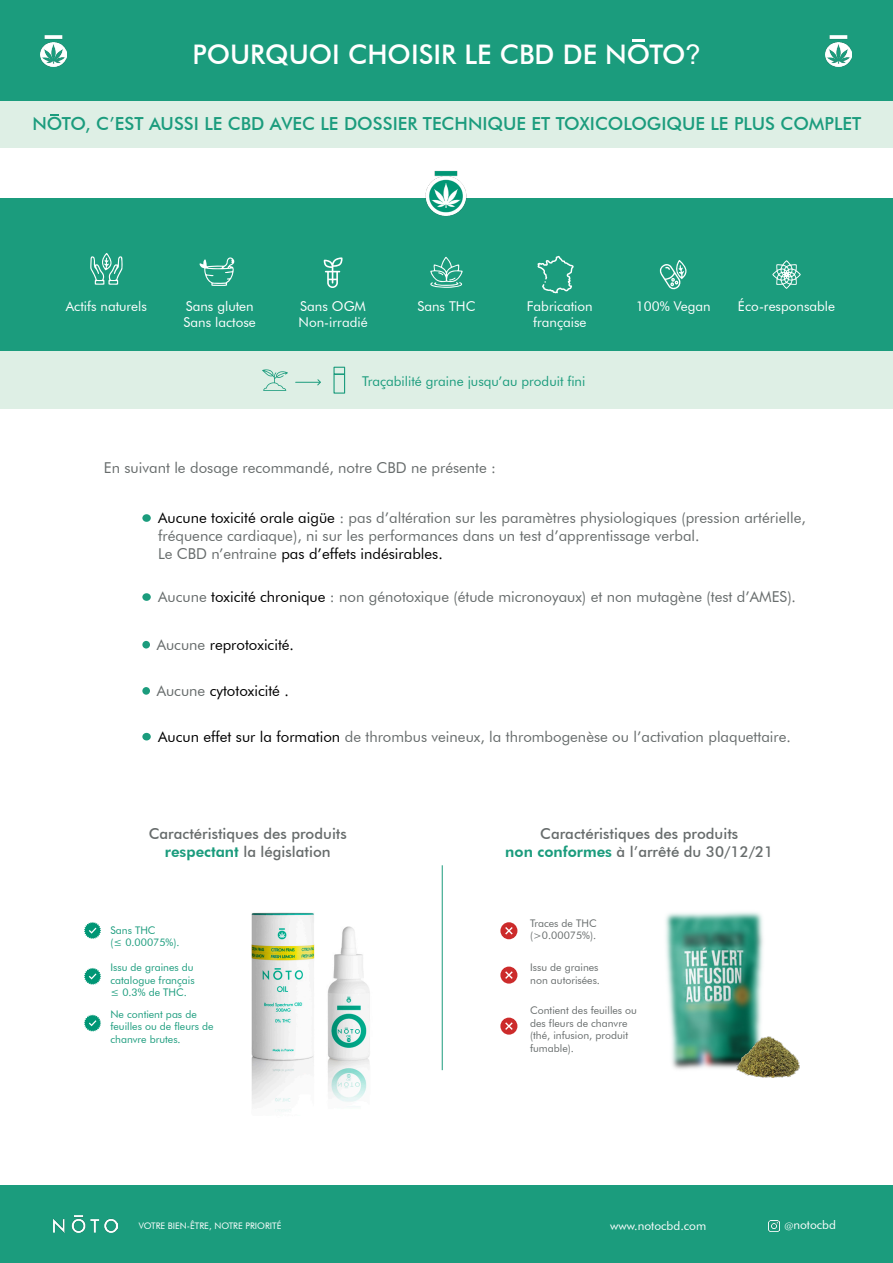
<style>
.page{position:relative;width:893px;height:1263px;background:#fff}
.page>*{position:absolute;margin:0;border:0;box-sizing:border-box;transform-origin:0 0}
.t1{font:500 27px "Futura BT";color:#fff}
.t2{font:500 18px "Futura BT";color:#1b9c7d}
.t3{font:15px/18px "Futura BT";color:#676c6c}
.t4{font:500 15px/18px "Futura BT";color:#676c6c;text-align:center}
.t5{font:15px "Futura BT";color:#000001}
.t6{font:13.5px "Futura BT";color:#fff}
.t7{font:13.5px "Futura BT";color:#1b9c7d}
.t8{font:12px "Futura BT";color:#fff}
.t9{font:10.5px/12.6px "Futura BT";color:#676c6c}
.t10{font:10.5px/12.6px "Futura BT";color:#1b9c7d;text-align:justify}
.t11{font:9px "Futura BT";color:#fff}
.s1{font-family:"Arial";font-weight:400}
.s2{color:#000001}
.s3{color:#676c6c}
.s4{font-weight:800;color:#1b9c7d}
.s5{font-size:9px}
</style>
<div class="page">
<img style="left:251px;top:912px;width:119px;height:200px">
<img style="left:665px;top:912px;width:104px;height:158px">
<div style="left:1px;top:198px;width:892px;height:153px;background:#1b9c7d"></div>
<div style="left:0;top:101px;width:893px;height:47px;background:#deefe5"></div>
<div style="left:0;top:0;width:893px;height:101px;background:#1b9c7d"></div>
<div style="left:0;top:1185px;width:893px;height:78px;background:#1b9c7d"></div>
<svg style="left:632px;top:39px;width:13px;height:3px"></svg>
<img style="left:54px;top:1215px;width:63px;height:17px">
<svg style="left:768px;top:1220px;width:11px;height:11px"></svg>
<img style="left:825px;top:36px;width:26px;height:30px">
<img style="left:40px;top:36px;width:26px;height:30px">
<svg style="left:90px;top:253px;width:33px;height:32px"></svg>
<svg style="left:199px;top:257px;width:36px;height:29px"></svg>
<svg style="left:324px;top:257px;width:19px;height:31px"></svg>
<svg style="left:430px;top:256px;width:33px;height:32px"></svg>
<svg style="left:537px;top:256px;width:37px;height:37px"></svg>
<svg style="left:660px;top:260px;width:26px;height:30px"></svg>
<svg style="left:772px;top:260px;width:29px;height:29px"></svg>
<div style="left:1px;top:351px;width:892px;height:57px;background:#deefe5"></div>
<svg style="left:262px;top:369px;width:26px;height:22px"></svg>
<div style="left:333px;top:374px;width:12px;height:20px;border:1px solid #1b9c7d"></div>
<div style="left:333px;top:367px;width:12px;height:8px;border:1px solid #1b9c7d"></div>
<svg style="left:296px;top:379px;width:25px;height:7px"></svg>
<div style="left:142px;top:514px;width:9px;height:8px;background:#1b9c7d;border-radius:50%"></div>
<div style="left:142px;top:593px;width:9px;height:8px;background:#1b9c7d;border-radius:50%"></div>
<div style="left:142px;top:641px;width:8px;height:7px;background:#1b9c7d;border-radius:50%"></div>
<div style="left:142px;top:687px;width:8px;height:8px;background:#1b9c7d;border-radius:50%"></div>
<div style="left:142px;top:733px;width:9px;height:7px;background:#1b9c7d;border-radius:50%"></div>
<img style="left:425px;top:170px;width:42px;height:46px">
<hr style="left:442px;top:865px;width:1px;height:205px;background:#1b9c7d">
<svg style="left:50px;top:114px;width:9px;height:2px"></svg>
<div style="left:500px;top:922px;width:17px;height:17px;background:#cc2b2b;border-radius:50%"></div>
<svg style="left:505px;top:927px;width:8px;height:7px"></svg>
<div style="left:500px;top:966px;width:17px;height:17px;background:#cc2b2b;border-radius:50%"></div>
<svg style="left:505px;top:971px;width:8px;height:8px"></svg>
<div style="left:500px;top:1017px;width:17px;height:17px;background:#cc2b2b;border-radius:50%"></div>
<svg style="left:505px;top:1022px;width:8px;height:8px"></svg>
<svg style="left:84px;top:922px;width:17px;height:17px"></svg>
<svg style="left:84px;top:968px;width:17px;height:17px"></svg>
<svg style="left:84px;top:1014px;width:17px;height:18px"></svg>
<img style="left:736px;top:1037px;width:64px;height:41px">
<p class="t1" style="left:192px;top:38px;width:510px">POURQUOI CHOISIR LE CBD DE NOTO<span class="s1">?</span></p>
<p class="t2" style="left:32px;top:113px;width:830px">NOTO, C’EST AUSSI LE CBD AVEC LE DOSSIER TECHNIQUE ET TOXICOLOGIQUE LE PLUS COMPLET</p>
<p class="t6" style="left:66px;top:298px;width:83px">Actifs naturels</p>
<p class="t6" style="left:300px;top:298px;width:67px">Sans OGM</p>
<p class="t6" style="left:299px;top:314px;width:70px">Non-irradié</p>
<p class="t6" style="left:186px;top:298px;width:69px">Sans gluten</p>
<p class="t6" style="left:184px;top:314px;width:74px">Sans lactose</p>
<p class="t6" style="left:417px;top:298px;width:59px">Sans THC</p>
<p class="t6" style="left:636px;top:298px;width:76px">100% Vegan</p>
<p class="t6" style="left:738px;top:298px;width:99px">Éco-responsable</p>
<p class="t6" style="left:527px;top:298px;width:67px">Fabrication</p>
<p class="t6" style="left:533px;top:314px;width:55px">française</p>
<p class="t7" style="left:362px;top:373px;width:225px">Traçabilité graine jusqu’au produit fini</p>
<p class="t3" style="left:104px;top:459px;width:394px">En suivant le dosage recommandé, notre CBD ne présente :</p>
<p class="t3" style="left:158px;top:508px;width:649px"><span class="s2">Aucune toxicité orale aigüe</span> : pas d’altération sur les paramètres physiologiques (pression artérielle, fréquence cardiaque), ni sur les performances dans un test d’apprentissage verbal.<br>Le CBD n’entraine <span class="s2">pas d’effets indésirables.</span></p>
<p class="t3" style="left:158px;top:587px;width:639px">Aucune <span class="s2">toxicité chronique</span> : non génotoxique (étude micronoyaux) et non mutagène (test d’AMES).</p>
<p class="t5" style="left:157px;top:635px;width:139px"><span class="s3">Aucune</span> reprotoxicité.</p>
<p class="t5" style="left:157px;top:681px;width:134px"><span class="s3">Aucune</span> cytotoxicité .</p>
<p class="t3" style="left:158px;top:727px;width:634px"><span class="s2">Aucun effet sur la formation</span> de thrombus veineux, la thrombogenèse ou l’activation plaquettaire.</p>
<p class="t4" style="left:149px;top:824px;width:200px">Caractéristiques des produits <span class="s4">respectant</span> la législation</p>
<p class="t4" style="left:540px;top:824px;width:200px">Caractéristiques des produits</p>
<p class="t4" style="left:505px;top:842px;width:270px"><span class="s4">non conformes</span> à l’arrêté du 30/12/21</p>
<p class="t10" style="left:110px;top:924px;width:47px">Sans THC</p>
<p class="t10" style="left:110px;top:936px;width:71px">(≤ 0.00075%).</p>
<p class="t10" style="left:110px;top:961px;width:86px">Issu de graines du catalogue français ≤ 0.3% de THC.</p>
<p class="t10" style="left:110px;top:1008px;width:105px;text-align:left">Ne contient pas de feuilles ou de fleurs de chanvre brutes.</p>
<p class="t9" style="left:530px;top:916px;width:68px">Traces de THC</p>
<p class="t9" style="left:530px;top:929px;width:67px">(&gt;0.00075%).</p>
<p class="t9" style="left:530px;top:961px;width:71px">Issu de graines non autorisées.</p>
<p class="t9" style="left:530px;top:1004px;width:108px">Contient des feuilles ou des fleurs de chanvre (thé, infusion, produit fumable).</p>
<p class="t11" style="left:139px;top:1220px;width:144px">VOTRE BIEN-ÊTRE, NOTRE PRIORITÉ</p>
<p class="t8" style="left:610px;top:1218px;width:98px">www.notocbd.com</p>
<p class="t8" style="left:784px;top:1217px;width:53px"><span class="s5">@</span>notocbd</p>
</div>
